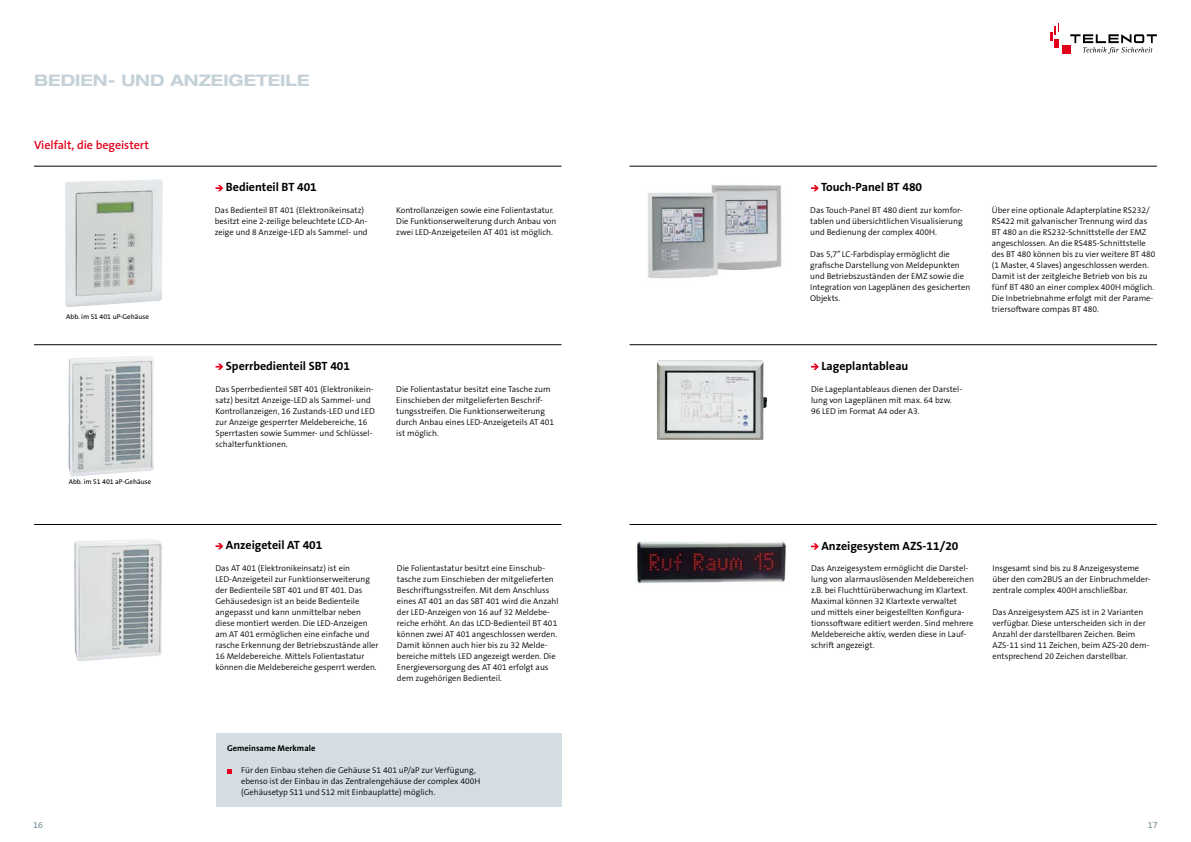
<style>
.page{position:relative;width:1191px;height:842px;background:#fff}
.page>*{position:absolute;margin:0;border:0;box-sizing:border-box;transform-origin:0 0}
.t1{font:700 expanded 16px "Helvetica Neue";color:#c4d1d8}
.t2{font:700 12px "The Sans B7";color:#000}
.t3{font:600 12px "The Sans B6";color:#e2001a}
.t4{font:9px "The Sans B5 Plain";color:#738d99}
.t5{font:300 8.5px/11px "The Sans B4";color:#000}
.t6{font:700 8.5px "The Sans B7";color:#000}
.t7{font:7px "The Sans B5 Plain";color:#000}
</style>
<div class="page">
<img style="left:68px;top:356px;width:86px;height:121px">
<img style="left:74px;top:539px;width:89px;height:122px">
<div style="left:216px;top:733px;width:345px;height:74px;background:#d3dde2"></div>
<svg style="left:227px;top:769px;width:4px;height:4px"></svg>
<img style="left:648px;top:185px;width:134px;height:94px">
<img style="left:635px;top:541px;width:151px;height:43px">
<hr style="left:34px;top:166px;width:527px;height:1px;background:#000">
<hr style="left:629px;top:166px;width:528px;height:1px;background:#000">
<svg style="left:215px;top:185px;width:8px;height:6px"></svg>
<svg style="left:811px;top:185px;width:8px;height:6px"></svg>
<hr style="left:34px;top:344px;width:527px;height:1px;background:#000">
<hr style="left:629px;top:344px;width:528px;height:1px;background:#000">
<hr style="left:34px;top:524px;width:527px;height:1px;background:#000">
<hr style="left:629px;top:524px;width:528px;height:1px;background:#000">
<svg style="left:215px;top:364px;width:8px;height:6px"></svg>
<svg style="left:811px;top:364px;width:8px;height:6px"></svg>
<svg style="left:215px;top:543px;width:8px;height:6px"></svg>
<svg style="left:811px;top:543px;width:8px;height:7px"></svg>
<div style="left:1061px;top:45px;width:9px;height:9px;background:#e2001a"></div>
<svg style="left:1050px;top:23px;width:9px;height:18px"></svg>
<div style="left:1054px;top:39px;width:5px;height:9px;background:#e2001a"></div>
<svg style="left:1070px;top:34px;width:87px;height:20px"></svg>
<img style="left:65px;top:179px;width:98px;height:128px">
<img style="left:657px;top:360px;width:110px;height:80px">
<h1 class="t1" style="left:34px;top:71px;width:277px">BEDIEN- UND ANZEIGETEILE</h1>
<h2 class="t3" style="left:34px;top:138px;width:116px">Vielfalt, die begeistert</h2>
<p class="t7" style="left:66px;top:313px;width:84px">Abb. im S1 401 uP-Gehäuse</p>
<p class="t7" style="left:69px;top:478px;width:84px">Abb. im S1 401 aP-Gehäuse</p>
<h2 class="t2" style="left:226px;top:181px;width:92px">Bedienteil BT 401</h2>
<h2 class="t2" style="left:821px;top:181px;width:103px">Touch-Panel BT 480</h2>
<p class="t5" style="left:396px;top:205px;width:162px">Kontrollanzeigen sowie eine Folientastatur.<br>Die Funktionserweiterung durch Anbau von zwei LED-Anzeigeteilen AT 401 ist möglich.</p>
<p class="t5" style="left:991px;top:205px;width:165px">Über eine optionale Adapterplatine RS232/ RS422 mit galvanischer Trennung wird das BT 480 an die RS232-Schnittstelle der EMZ angeschlossen. An die RS485-Schnittstelle des BT 480 können bis zu vier weitere BT 480 (1 Master, 4 Slaves) angeschlossen werden.<br>Damit ist der zeitgleiche Betrieb von bis zu fünf BT 480 an einer complex 400H möglich.<br>Die Inbetriebnahme erfolgt mit der Parame&shy;triersoftware compas BT 480.</p>
<p class="t5" style="left:215px;top:205px;width:154px">Das Bedienteil BT 401 (Elektronikeinsatz) besitzt eine 2-zeilige beleuchtete LCD-An&shy;zeige und 8 Anzeige-LED als Sammel- und</p>
<p class="t5" style="left:810px;top:205px;width:154px;text-align:justify">Das Touch-Panel BT 480 dient zur komfor&shy;tablen und übersichtlichen Visualisierung und Bedienung der complex 400H.</p>
<p class="t5" style="left:810px;top:249px;width:161px">Das 5,7” LC-Farbdisplay ermöglicht die grafische Darstellung von Meldepunkten und Betriebszuständen der EMZ sowie die Integration von Lageplänen des gesicherten Objekts.</p>
<h2 class="t2" style="left:226px;top:359px;width:126px">Sperrbedienteil SBT 401</h2>
<h2 class="t2" style="left:821px;top:359px;width:89px">Lageplantableau</h2>
<p class="t5" style="left:215px;top:384px;width:161px">Das Sperrbedienteil SBT 401 (Elektronikein&shy;satz) besitzt Anzeige-LED als Sammel- und Kontrollanzeigen, 16 Zustands-LED und LED zur Anzeige gesperrter Meldebereiche, 16<br>Sperrtasten sowie Summer- und Schlüssel&shy;schalterfunktionen.</p>
<p class="t5" style="left:811px;top:384px;width:153px">Die Lageplantableaus dienen der Darstel&shy;lung von Lageplänen mit max. 64 bzw.<br>96 LED im Format A4 oder A3.</p>
<p class="t5" style="left:396px;top:384px;width:159px">Die Folientastatur besitzt eine Tasche zum Einschieben der mitgelieferten Beschrif&shy;tungsstreifen. Die Funktionserweiterung durch Anbau eines LED-Anzeigeteils AT 401 ist möglich.</p>
<h2 class="t2" style="left:226px;top:539px;width:98px">Anzeigeteil AT 401</h2>
<h2 class="t2" style="left:821px;top:539px;width:139px">Anzeigesystem AZS-11/20</h2>
<p class="t5" style="left:215px;top:563px;width:165px">Das AT 401 (Elektronikeinsatz) ist ein LED-Anzeigeteil zur Funktionserweiterung der Bedienteile SBT 401 und BT 401. Das Gehäusedesign ist an beide Bedienteile angepasst und kann unmittelbar neben diese montiert werden. Die LED-Anzeigen am AT 401 ermöglichen eine einfache und rasche Erkennung der Betriebszustände aller 16 Meldebereiche. Mittels Folientastatur können die Meldebereiche gesperrt werden.</p>
<p class="t5" style="left:811px;top:563px;width:164px">Das Anzeigesystem ermöglicht die Darstel&shy;lung von alarmauslösenden Meldebereichen z.B. bei Fluchttürüberwachung im Klartext.<br>Maximal können 32 Klartexte verwaltet<br>und mittels einer beigestellten Konfigura&shy;tionssoftware editiert werden. Sind mehrere Meldebereiche aktiv, werden diese in Lauf&shy;schrift angezeigt.</p>
<p class="t5" style="left:397px;top:563px;width:163px">Die Folientastatur besitzt eine Einschub&shy;tasche zum Einschieben der mitgelieferten Beschriftungsstreifen. Mit dem Anschluss eines AT 401 an das SBT 401 wird die Anzahl der LED-Anzeigen von 16 auf 32 Meldebe&shy;reiche erhöht. An das LCD-Bedienteil BT 401 können zwei AT 401 angeschlossen werden.<br>Damit können auch hier bis zu 32 Melde&shy;bereiche mittels LED angezeigt werden. Die Energieversorgung des AT 401 erfolgt aus dem zugehörigen Bedienteil.</p>
<p class="t5" style="left:992px;top:563px;width:160px">Insgesamt sind bis zu 8 Anzeigesysteme über den com2BUS an der Einbruchmelder&shy;zentrale complex 400H anschließbar.</p>
<p class="t5" style="left:992px;top:607px;width:158px">Das Anzeigesystem AZS ist in 2 Varianten verfügbar. Diese unterscheiden sich in der Anzahl der darstellbaren Zeichen. Beim AZS-11 sind 11 Zeichen, beim AZS-20 dem&shy;entsprechend 20 Zeichen darstellbar.</p>
<p class="t6" style="left:227px;top:744px;width:90px">Gemeinsame Merkmale</p>
<p class="t5" style="left:241px;top:765px;width:241px">Für den Einbau stehen die Gehäuse S1 401 uP/aP zur Verfügung, ebenso ist der Einbau in das Zentralengehäuse der complex 400H (Gehäusetyp S11 und S12 mit Einbauplatte) möglich.</p>
<p class="t4" style="left:33px;top:820px;width:11px">16</p>
<p class="t4" style="left:1147px;top:820px;width:11px">17</p>
</div>
